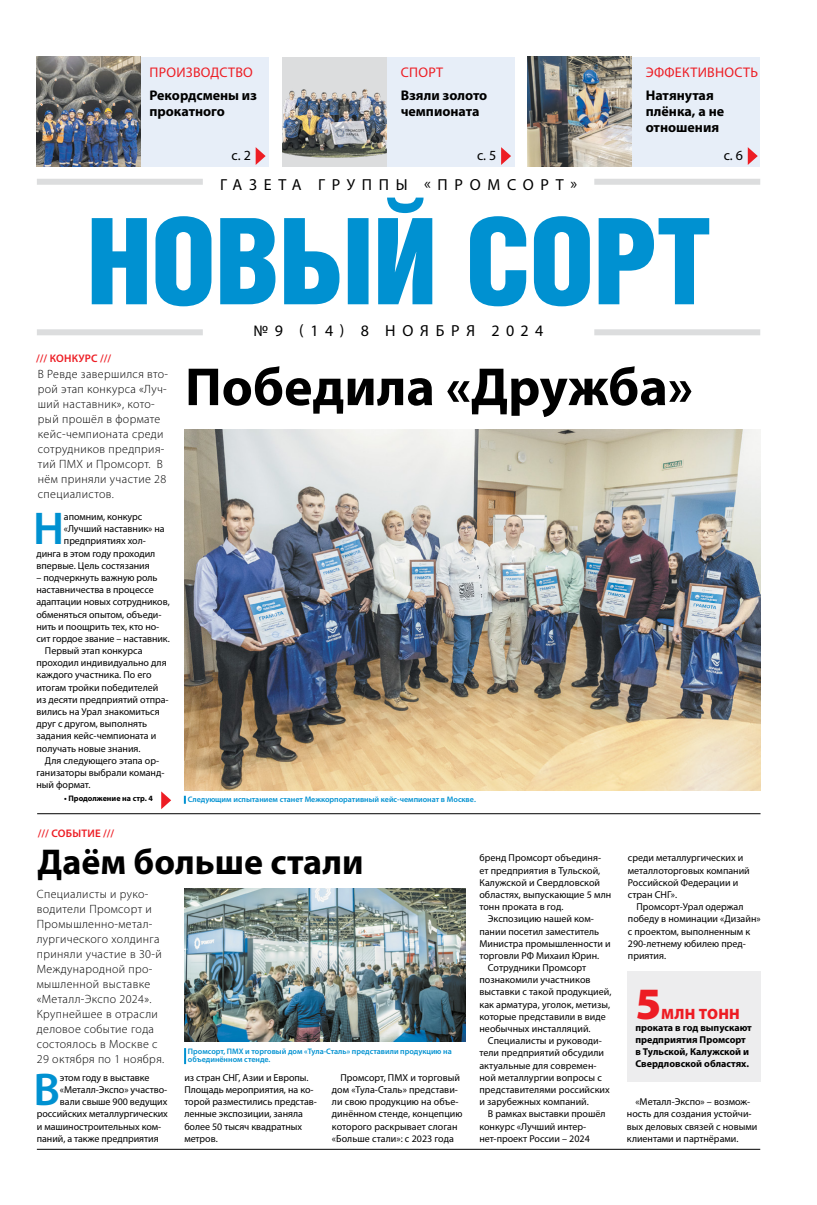
<style>
.page{position:relative;width:817px;height:1205px;background:#fff}
.page>*{position:absolute;margin:0;border:0;box-sizing:border-box;transform-origin:0 0}
.t1{font:900 120px "Helios Cond";letter-spacing:-.02em;color:#0091d1}
.t2{font:700 54px "Myriad Pro";color:#000}
.t3{font:600 46.2px "Myriad Pro";color:#0091d1}
.t4{font:900 45px "Myriad Pro";color:#ed1d24}
.t5{font:700 36px "Myriad Pro";color:#000}
.t6{font:16px "Myriad Pro";letter-spacing:.42em;color:#000}
.t7{font:900 15px "Myriad Pro";letter-spacing:.02em;color:#ed1d24}
.t8{font:700 14px/16px "Myriad Pro";color:#000}
.t9{font:14px "Myriad Pro";letter-spacing:.02em;color:#ed1d24}
.t10{font:14px "Myriad Pro";color:#000}
.t11{font:300 12px/15px "Myriad Pro";letter-spacing:.03em;color:#000}
.t12{font:600 11px "Myriad Pro";letter-spacing:.02em;color:#ed1d24}
.t13{font:10px/12.2px "Myriad Pro";color:#000}
.t14{font:700 10px/12px "Myriad Pro";color:#000}
.t15{font:600 8px/8px "Myriad Pro";color:#0091d1}
.t16{font:700 8px "Myriad Pro";color:#000}
</style>
<div class="page">
<hr style="left:37px;top:1149px;width:723px;height:1px;background:#000">
<div style="left:37px;top:179px;width:166px;height:6px;background:#dcddde"></div>
<div style="left:37px;top:329px;width:166px;height:6px;background:#dcddde"></div>
<div style="left:594px;top:179px;width:166px;height:6px;background:#dcddde"></div>
<div style="left:594px;top:329px;width:166px;height:6px;background:#dcddde"></div>
<div style="left:37px;top:57px;width:231px;height:109px;background:#e7eef8"></div>
<div style="left:283px;top:57px;width:231px;height:109px;background:#e7eef8"></div>
<div style="left:528px;top:57px;width:232px;height:109px;background:#e7eef8"></div>
<img style="left:283px;top:57px;width:103px;height:109px">
<img style="left:36px;top:57px;width:104px;height:109px">
<img style="left:527px;top:57px;width:104px;height:109px">
<div style="left:626px;top:971px;width:134px;height:110px;background:#ededee"></div>
<svg style="left:255px;top:147px;width:10px;height:18px"></svg>
<svg style="left:501px;top:147px;width:10px;height:18px"></svg>
<svg style="left:747px;top:147px;width:10px;height:18px"></svg>
<img style="left:184px;top:888px;width:281px;height:153px">
<img style="left:184px;top:429px;width:576px;height:361px">
<hr style="left:37px;top:813px;width:723px;height:1px;background:#000">
<svg style="left:184px;top:796px;width:2px;height:8px"></svg>
<svg style="left:184px;top:1048px;width:2px;height:16px"></svg>
<svg style="left:161px;top:791px;width:10px;height:18px"></svg>
<h3 class="t9" style="left:149px;top:63px;width:105px">ПРОИЗВОДСТВО</h3>
<h3 class="t8" style="left:149px;top:86px;width:109px">Рекордсмены из прокатного</h3>
<h3 class="t9" style="left:401px;top:63px;width:44px">СПОРТ</h3>
<h3 class="t8" style="left:400px;top:86px;width:88px">Взяли золото чемпионата</h3>
<h3 class="t9" style="left:645px;top:63px;width:114px">ЭФФЕКТИВНОСТЬ</h3>
<h3 class="t8" style="left:645px;top:86px;width:80px">Натянутая плёнка, а не отношения</h3>
<h3 class="t10" style="left:231px;top:147px;width:21px">с. 2</h3>
<h3 class="t10" style="left:477px;top:147px;width:21px">с. 5</h3>
<h3 class="t10" style="left:723px;top:147px;width:21px">с. 6</h3>
<h3 class="t6" style="left:220px;top:175px;width:358px">ГАЗЕТА ГРУППЫ «ПРОМСОРТ»</h3>
<h1 class="t1" style="left:86px;top:193px;width:627px">НОВЫЙ СОРТ</h1>
<p class="t12" style="left:36px;top:351px;width:76px">/// КОНКУРС ///</p>
<p class="t11" style="left:38px;top:366px;width:132px">В Ревде завершился вто&shy;рой этап конкурса «Луч&shy;ший наставник», кото&shy;рый прошёл в формате кейс-чемпионата среди сотрудников предприя&shy;тий ПМХ и Промсорт. В нём приняли участие 28 специалистов.</p>
<h3 class="t3" style="left:33px;top:499px;width:33px">Н</h3>
<p class="t13" style="left:64px;top:510px;width:80px">апомним, конкурс</p>
<p class="t13" style="left:64px;top:522px;width:102px">«Лучший наставник» на</p>
<p class="t13" style="left:64px;top:535px;width:83px">предприятиях хол-</p>
<p class="t13" style="left:36px;top:547px;width:120px">динга в этом году проходил</p>
<p class="t13" style="left:36px;top:559px;width:115px">впервые. Цель состязания</p>
<p class="t13" style="left:36px;top:571px;width:123px">– подчеркнуть важную роль</p>
<p class="t13" style="left:36px;top:583px;width:119px">наставничества в процессе</p>
<p class="t13" style="left:36px;top:596px;width:135px">адаптации новых сотрудников,</p>
<p class="t13" style="left:36px;top:608px;width:126px">обменяться опытом, объеди-</p>
<p class="t13" style="left:36px;top:620px;width:124px">нить и поощрить тех, кто но-</p>
<p class="t13" style="left:36px;top:632px;width:135px">сит гордое звание – наставник.</p>
<p class="t13" style="left:45px;top:644px;width:99px">Первый этап конкурса</p>
<p class="t13" style="left:36px;top:657px;width:132px">проходил индивидуально для</p>
<p class="t13" style="left:36px;top:669px;width:117px">каждого участника. По его</p>
<p class="t13" style="left:36px;top:681px;width:123px">итогам тройки победителей</p>
<p class="t13" style="left:36px;top:693px;width:134px">из десяти предприятий отпра-</p>
<p class="t13" style="left:36px;top:705px;width:125px">вились на Урал знакомиться</p>
<p class="t13" style="left:36px;top:717px;width:112px">друг с другом, выполнять</p>
<p class="t13" style="left:36px;top:730px;width:121px">задания кейс-чемпионата и</p>
<p class="t13" style="left:36px;top:742px;width:106px">получать новые знания.</p>
<p class="t13" style="left:45px;top:754px;width:116px">Для следующего этапа ор-</p>
<p class="t13" style="left:36px;top:766px;width:129px">ганизаторы выбрали команд-</p>
<p class="t13" style="left:36px;top:778px;width:55px">ный формат.</p>
<p class="t16" style="left:64px;top:793px;width:90px">• Продолжение на стр. 4</p>
<p class="t12" style="left:38px;top:826px;width:78px">/// СОБЫТИЕ ///</p>
<h3 class="t6" style="left:253px;top:321px;width:291px">№9 (14) 8 НОЯБРЯ 2024</h3>
<h2 class="t2" style="left:185px;top:352px;width:509px">Победила «Дружба»</h2>
<p class="t15" style="left:188px;top:795px;width:289px">Следующим испытанием станет Межкорпоративный кейс-чемпионат в Москве.</p>
<h3 class="t5" style="left:37px;top:838px;width:328px">Даём больше стали</h3>
<p class="t11" style="left:37px;top:886px;width:129px">Специалисты и руко&shy;водители Промсорт и<br>Промышленно-метал&shy;лургического холдинга приняли участие в 30-й<br>Международной про&shy;мышленной выставке «Металл-Экспо 2024».<br>Крупнейшее в отрасли деловое событие года состоялось в Москве с<br>29 октября по 1 ноября.</p>
<h3 class="t3" style="left:33px;top:1060px;width:28px">В</h3>
<p class="t13" style="left:60px;top:1071px;width:91px">этом году в выставке</p>
<p class="t13" style="left:60px;top:1083px;width:109px">«Металл-Экспо» участво-</p>
<p class="t13" style="left:60px;top:1095px;width:109px">вали свыше 900 ведущих</p>
<p class="t13" style="left:37px;top:1108px;width:132px">российских металлургических</p>
<p class="t13" style="left:37px;top:1120px;width:126px">и машиностроительных ком-</p>
<p class="t13" style="left:37px;top:1132px;width:123px">паний, а также предприятия</p>
<p class="t15" style="left:188px;top:1047px;width:265px">Промсорт, ПМХ и торговый дом «Тула-Сталь» представили продукцию на объединённом стенде.</p>
<p class="t13" style="left:184px;top:1071px;width:134px">из стран СНГ, Азии и Европы.<br>Площадь мероприятия, на ко&shy;торой разместились представ&shy;ленные экспозиции, заняла более 50 тысяч квадратных метров.</p>
<p class="t13" style="left:332px;top:1071px;width:132px;text-indent:8px">Промсорт, ПМХ и торговый дом «Тула-Сталь» представи&shy;ли свою продукцию на объе&shy;динённом стенде, концепцию которого раскрывает слоган «Больше стали»: с 2023 года</p>
<p class="t13" style="left:479px;top:852px;width:123px">бренд Промсорт объединя-</p>
<p class="t13" style="left:479px;top:864px;width:122px">ет предприятия в Тульской,</p>
<p class="t13" style="left:479px;top:876px;width:122px">Калужской и Свердловской</p>
<p class="t13" style="left:479px;top:888px;width:133px">областях, выпускающие 5 млн</p>
<p class="t13" style="left:479px;top:900px;width:86px">тонн проката в год.</p>
<p class="t13" style="left:488px;top:913px;width:107px">Экспозицию нашей ком-</p>
<p class="t13" style="left:479px;top:925px;width:121px">пании посетил заместитель</p>
<p class="t13" style="left:479px;top:937px;width:133px">Министра промышленности и</p>
<p class="t13" style="left:479px;top:949px;width:121px">торговли РФ Михаил Юрин.</p>
<p class="t13" style="left:488px;top:961px;width:100px">Сотрудники Промсорт</p>
<p class="t13" style="left:479px;top:973px;width:113px">познакомили участников</p>
<p class="t13" style="left:479px;top:986px;width:134px">выставки с такой продукцией,</p>
<p class="t13" style="left:479px;top:998px;width:132px">как арматура, уголок, метизы,</p>
<p class="t13" style="left:479px;top:1010px;width:128px">которые представили в виде</p>
<p class="t13" style="left:479px;top:1022px;width:113px">необычных инсталляций.</p>
<p class="t13" style="left:488px;top:1034px;width:115px">Специалисты и руководи-</p>
<p class="t13" style="left:479px;top:1047px;width:126px">тели предприятий обсудили</p>
<p class="t13" style="left:479px;top:1059px;width:119px">актуальные для современ-</p>
<p class="t13" style="left:479px;top:1071px;width:124px">ной металлургии вопросы с</p>
<p class="t13" style="left:479px;top:1083px;width:132px">представителями российских</p>
<p class="t13" style="left:479px;top:1095px;width:111px">и зарубежных компаний.</p>
<p class="t13" style="left:488px;top:1108px;width:119px">В рамках выставки прошёл</p>
<p class="t13" style="left:479px;top:1120px;width:108px">конкурс «Лучший интер-</p>
<p class="t13" style="left:479px;top:1132px;width:112px">нет-проект России – 2024</p>
<p class="t13" style="left:627px;top:852px;width:123px">среди металлургических и металлоторговых компаний<br>Российской Федерации и стран СНГ».</p>
<p class="t13" style="left:627px;top:900px;width:134px;text-indent:8px">Промсорт-Урал одержал победу в номинации «Дизайн» с проектом, выполненным к<br>290-летнему юбилею пред&shy;приятия.</p>
<h3 class="t4" style="left:635px;top:978px;width:27px">5</h3>
<h3 class="t7" style="left:661px;top:1005px;width:80px">МЛН ТОНН</h3>
<p class="t14" style="left:635px;top:1021px;width:118px">проката в год выпускают предприятия Промсорт в Тульской, Калужской и<br>Свердловской областях.</p>
<p class="t13" style="left:626px;top:1095px;width:132px;text-indent:8px">«Металл-Экспо» – возмож&shy;ность для создания устойчи&shy;вых деловых связей с новыми клиентами и партнёрами.</p>
</div>
